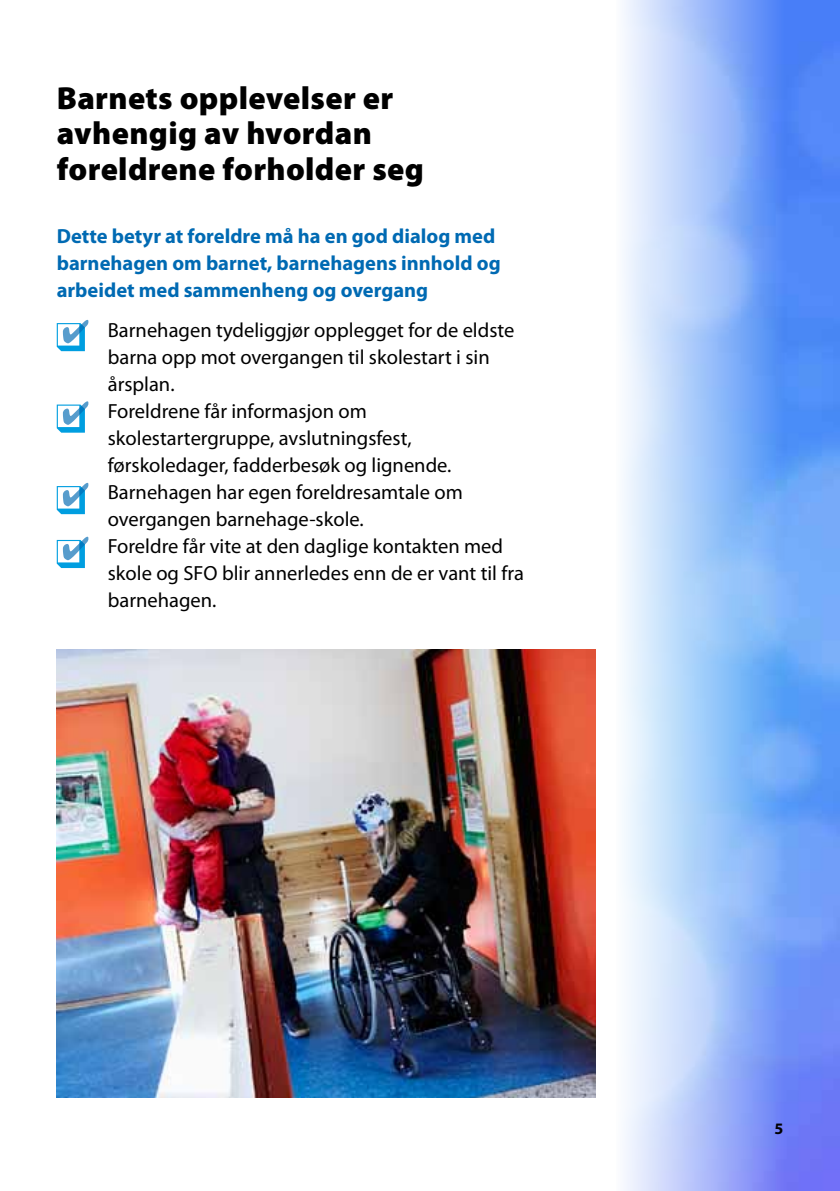
<style>
.page{position:relative;width:840px;height:1191px;background:#fff}
.page>*{position:absolute;margin:0;border:0;box-sizing:border-box;transform-origin:0 0}
.t1{font:900 32px/35.2px "Myriad Pro";letter-spacing:.01em;color:#000}
.t2{font:20.4px/27px "Myriad Pro";color:#000}
.t3{font:700 20.4px/27px "Myriad Pro";color:#006ab3}
.t4{font:700 16px "Myriad Pro";color:#000}
</style>
<div class="page">
<img style="left:782px;top:0;width:57px;height:1191px">
<svg style="left:623px;top:0;width:159px;height:1191px;background:#a9c8fa"></svg>
<img style="left:57px;top:649px;width:538px;height:448px">
<svg style="left:57px;top:320px;width:31px;height:31px"></svg>
<svg style="left:57px;top:401px;width:31px;height:32px"></svg>
<svg style="left:57px;top:483px;width:31px;height:31px"></svg>
<svg style="left:57px;top:537px;width:31px;height:31px"></svg>
<h1 class="t1" style="left:57px;top:79px;width:368px">Barnets opplevelser er avhengig av hvordan foreldrene forholder seg</h1>
<p class="t3" style="left:57px;top:221px;width:445px">Dette betyr at foreldre må ha en god dialog med barnehagen om barnet, barnehagens innhold og arbeidet med sammenheng og overgang</p>
<p class="t2" style="left:108px;top:316px;width:417px">Barnehagen tydeliggjør opplegget for de eldste barna opp mot overgangen til skolestart i sin årsplan.<br>Foreldrene får informasjon om skolestartergruppe, avslutningsfest, førskoledager, fadderbesøk og lignende.<br>Barnehagen har egen foreldresamtale om overgangen barnehage-skole.<br>Foreldre får vite at den daglige kontakten med skole og SFO blir annerledes enn de er vant til fra barnehagen.</p>
<p class="t4" style="left:773px;top:1118px;width:10px">5</p>
</div>
